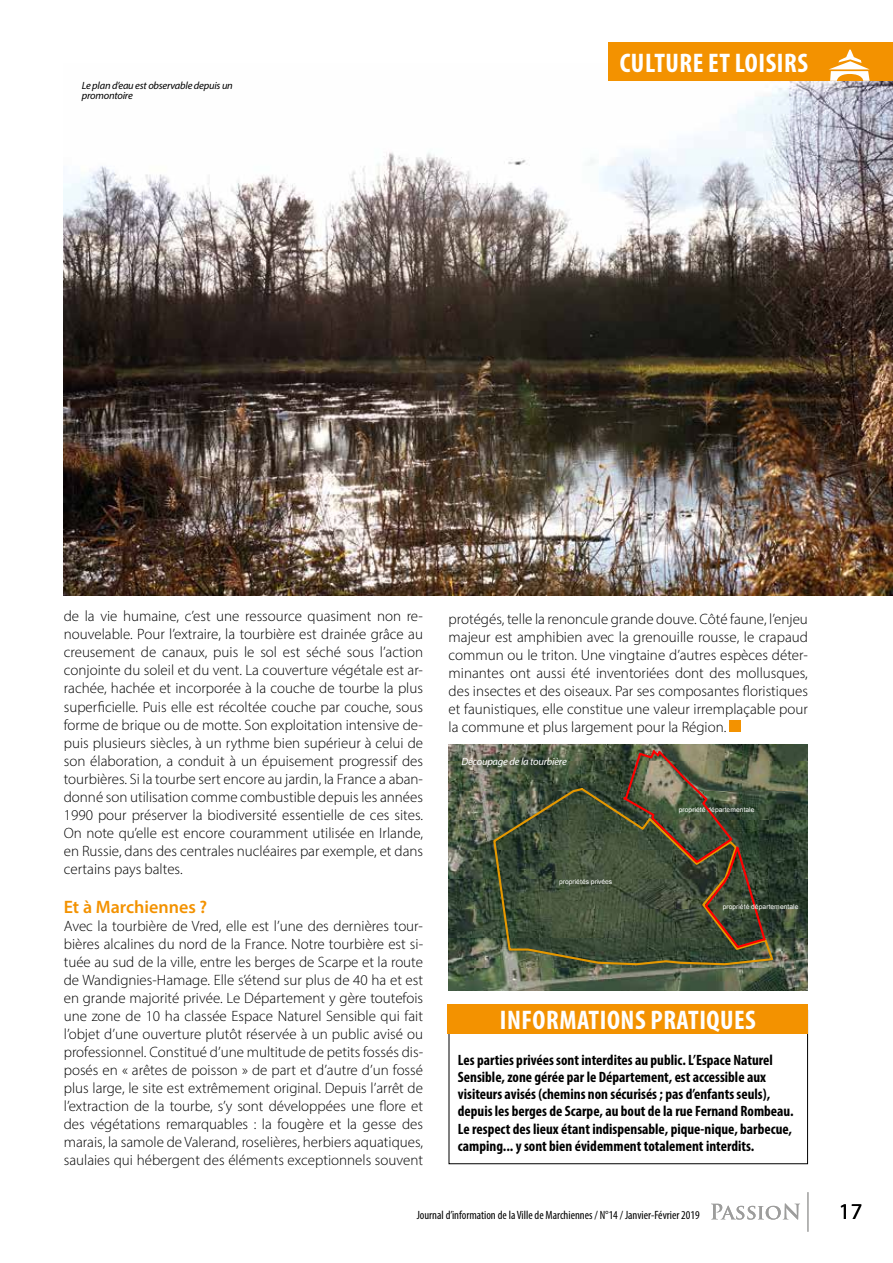
<style>
.page{position:relative;width:893px;height:1263px;background:#fff}
.page>*{position:absolute;margin:0;border:0;box-sizing:border-box;transform-origin:0 0}
.t1{font:700 condensed 27px "Myriad Pro";letter-spacing:.02em;color:#fff}
.t2{font:22.5px "Myriad Pro";color:#000}
.t3{font:600 18px "Myriad Pro";color:#f39200}
.t4{font:300 15px/18px "Myriad Pro";color:#000;text-align:justify}
.t5{font:700 condensed 15px/17.2px "Myriad Pro";color:#000}
.t6{font:condensed 12px "Myriad Pro";color:#000}
.t7{font:italic 10.5px/10.5px "Myriad Pro";letter-spacing:-.02em;color:#000}
.t8{font:italic 10.5px "Myriad Pro";letter-spacing:-.02em;color:#fff}
.t9{font:6.75px "Arial";letter-spacing:.005em;color:#fff}
</style>
<div class="page">
<svg style="left:711px;top:1203px;width:89px;height:16px"></svg>
<hr style="left:807px;top:1192px;width:1px;height:40px;background:#9d9d9c">
<img style="left:64px;top:64px;width:829px;height:531px">
<div style="left:609px;top:43px;width:284px;height:38px;background:#f39200"></div>
<svg style="left:829px;top:50px;width:41px;height:31px"></svg>
<div style="left:730px;top:720px;width:11px;height:12px;background:#f39200"></div>
<div style="left:448px;top:1005px;width:360px;height:29px;background:#f39200"></div>
<img style="left:449px;top:745px;width:359px;height:246px">
<svg style="left:492px;top:786px;width:283px;height:180px;background:#475239"></svg>
<svg style="left:607px;top:748px;width:160px;height:201px;background:#50523b"></svg>
<p class="t7" style="left:82px;top:80px;width:153px">Le plan d’eau est observable depuis un promontoire</p>
<h1 class="t1" style="left:620px;top:46px;width:190px">CULTURE ET LOISIRS</h1>
<p class="t4" style="left:64px;top:607px;width:361px">de la vie humaine, c’est une ressource quasiment non re&shy;nouvelable. Pour l’extraire, la tourbière est drainée grâce au creusement de canaux, puis le sol est séché sous l’action conjointe du soleil et du vent. La couverture végétale est ar&shy;rachée, hachée et incorporée à la couche de tourbe la plus superficielle. Puis elle est récoltée couche par couche, sous forme de brique ou de motte. Son exploitation intensive de&shy;puis plusieurs siècles, à un rythme bien supérieur à celui de son élaboration, a conduit à un épuisement progressif des tourbières. Si la tourbe sert encore au jardin, la France a aban&shy;donné son utilisation comme combustible depuis les années 1990 pour préserver la biodiversité essentielle de ces sites.<br>On note qu’elle est encore couramment utilisée en Irlande, en Russie, dans des centrales nucléaires par exemple, et dans certains pays baltes.</p>
<p class="t3" style="left:64px;top:896px;width:145px">Et à Marchiennes ?</p>
<p class="t4" style="left:64px;top:917px;width:361px">Avec la tourbière de Vred, elle est l’une des dernières tour&shy;bières alcalines du nord de la France. Notre tourbière est si&shy;tuée au sud de la ville, entre les berges de Scarpe et la route de Wandignies-Hamage. Elle s’étend sur plus de 40 ha et est en grande majorité privée. Le Département y gère toutefois une zone de 10 ha classée Espace Naturel Sensible qui fait l’objet d’une ouverture plutôt réservée à un public avisé ou professionnel. Constitué d’une multitude de petits fossés dis&shy;posés en « arêtes de poisson » de part et d’autre d’un fossé plus large, le site est extrêmement original. Depuis l’arrêt de l’extraction de la tourbe, s’y sont développées une flore et des végétations remarquables : la fougère et la gesse des marais, la samole de Valerand, roselières, herbiers aquatiques, saulaies qui hébergent des éléments exceptionnels souvent</p>
<p class="t4" style="left:449px;top:609px;width:361px">protégés, telle la renoncule grande douve. Côté faune, l’enjeu majeur est amphibien avec la grenouille rousse, le crapaud commun ou le triton. Une vingtaine d’autres espèces déter&shy;minantes ont aussi été inventoriées dont des mollusques, des insectes et des oiseaux. Par ses composantes floristiques et faunistiques, elle constitue une valeur irremplaçable pour la commune et plus largement pour la Région.</p>
<p class="t8" style="left:461px;top:755px;width:107px">Découpage de la tourbière</p>
<p class="t9" style="left:559px;top:878px;width:55px">propriétés privées</p>
<p class="t9" style="left:679px;top:805px;width:77px">propriété départementale</p>
<p class="t9" style="left:723px;top:902px;width:77px">propriété départementale</p>
<h1 class="t1" style="left:500px;top:1003px;width:258px">INFORMATIONS PRATIQUES</h1>
<p class="t5" style="left:458px;top:1050px;width:337px">Les parties privées sont interdites au public. L’Espace Naturel Sensible, zone gérée par le Département, est accessible aux visiteurs avisés (chemins non sécurisés ; pas d’enfants seuls), depuis les berges de Scarpe, au bout de la rue Fernand Rombeau.<br>Le respect des lieux étant indispensable, pique-nique, barbecue, camping... y sont bien évidemment totalement interdits.</p>
<p class="t6" style="left:417px;top:1208px;width:284px">Journal d’information de la Ville de Marchiennes / N°14 / Janvier-Février 2019</p>
<h2 class="t2" style="left:839px;top:1198px;width:25px">17</h2>
</div>
